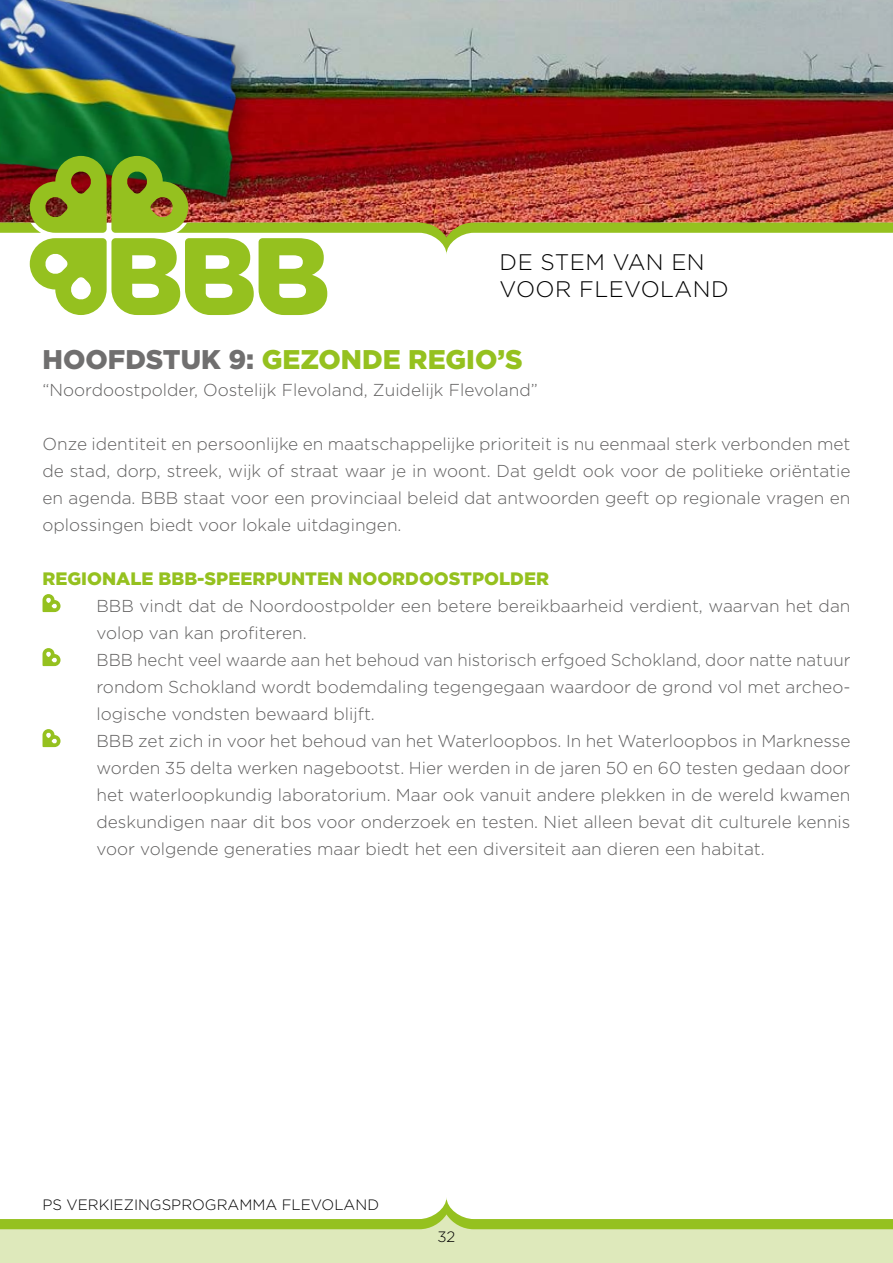
<style>
.page{position:relative;width:893px;height:1263px;background:#fff}
.page>*{position:absolute;margin:0;border:0;box-sizing:border-box;transform-origin:0 0}
.t1{font:900 27px "Gotham";color:#95c11f}
.t2{font:300 22.5px/27px "Gotham";letter-spacing:.02em;color:#000}
.t3{font:900 18px "Gotham";color:#95c11f}
.t4{font:300 17.25px/27px "Gotham";color:#5f5e5e;text-align:justify}
.t5{font:300 15px "Gotham";color:#000}
.s1{color:#706f6f}
</style>
<div class="page">
<div style="left:0;top:1225px;width:893px;height:38px;background:#dee9bb"></div>
<img style="left:259px;top:0;width:629px;height:156px">
<div style="left:888px;top:0;width:5px;height:218px;background:#000;opacity:.25"></div>
<img style="left:892px;top:0;width:1px;height:156px">
<img style="left:0;top:0;width:259px;height:156px">
<img style="left:0;top:156px;width:893px;height:159px">
<svg style="left:0;top:1198px;width:893px;height:32px"></svg>
<svg style="left:43px;top:594px;width:18px;height:18px"></svg>
<svg style="left:43px;top:648px;width:18px;height:18px"></svg>
<svg style="left:43px;top:729px;width:18px;height:18px"></svg>
<h2 class="t2" style="left:500px;top:248px;width:231px">DE STEM VAN EN<br>VOOR FLEVOLAND</h2>
<h1 class="t1" style="left:43px;top:344px;width:482px"><span class="s1">HOOFDSTUK 9:</span> GEZONDE REGIO’S</h1>
<p class="t4" style="left:43px;top:376px;width:497px">“Noordoostpolder, Oostelijk Flevoland, Zuidelijk Flevoland”</p>
<p class="t4" style="left:43px;top:430px;width:809px">Onze identiteit en persoonlijke en maatschappelijke prioriteit is nu eenmaal sterk verbonden met de stad, dorp, streek, wijk of straat waar je in woont. Dat geldt ook voor de politieke oriëntatie en agenda. BBB staat voor een provinciaal beleid dat antwoorden geeft op regionale vragen en oplossingen biedt voor lokale uitdagingen.</p>
<p class="t3" style="left:43px;top:568px;width:508px">REGIONALE BBB-SPEERPUNTEN NOORDOOSTPOLDER</p>
<p class="t4" style="left:97px;top:592px;width:755px;text-align:left">BBB vindt dat de Noordoostpolder een betere bereikbaarheid verdient, waarvan het dan volop van kan profiteren.<br>BBB hecht veel waarde aan het behoud van historisch erfgoed Schokland, door natte natuur rondom Schokland wordt bodemdaling tegengegaan waardoor de grond vol met archeo&shy;logische vondsten bewaard blijft.<br>BBB zet zich in voor het behoud van het Waterloopbos. In het Waterloopbos in Marknesse worden 35 delta werken nagebootst. Hier werden in de jaren 50 en 60 testen gedaan door het waterloopkundig laboratorium. Maar ook vanuit andere plekken in de wereld kwamen deskundigen naar dit bos voor onderzoek en testen. Niet alleen bevat dit culturele kennis voor volgende generaties maar biedt het een diversiteit aan dieren een habitat.</p>
<p class="t5" style="left:43px;top:1196px;width:338px">PS VERKIEZINGSPROGRAMMA FLEVOLAND</p>
<p class="t5" style="left:437px;top:1229px;width:20px">32</p>
</div>
